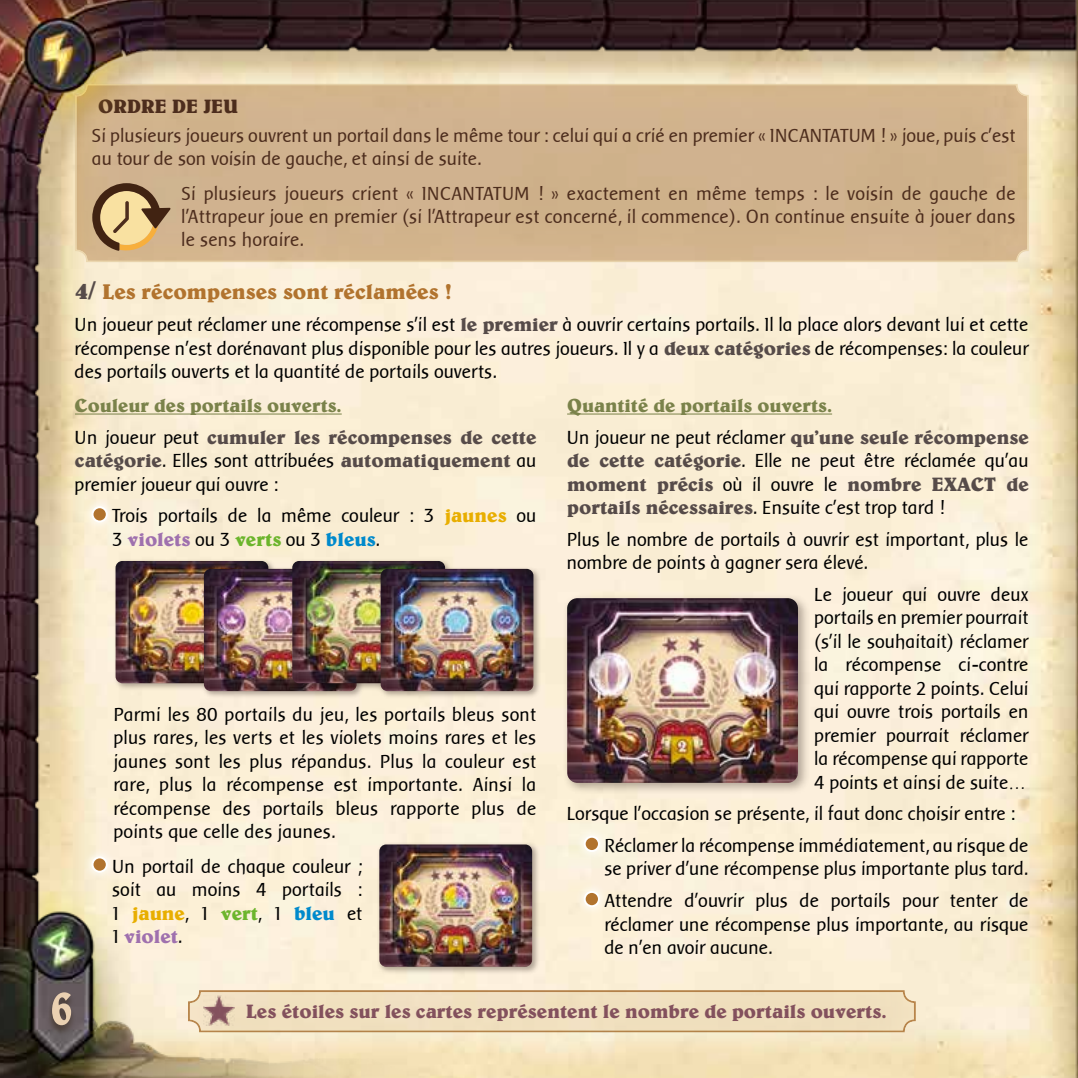
<style>
.page{position:relative;width:1078px;height:1078px;background:#fff}
.page>*{position:absolute;margin:0;border:0;box-sizing:border-box;transform-origin:0 0}
.t1{font:condensed 52.6px "Belwe";color:#ead0b1}
.t2{font:700 21.4px "Belwe";color:#b1732e}
.t3{font:19.6px/23.4px "Baar Sophia";color:#000}
.t4{font:19.6px/23.4px "Baar Sophia";color:#4d2d1d}
.t5{font:700 19.6px/23.4px "Belwe";color:#564b49}
.t6{font:700 19.6px "Belwe";color:#83515d}
.t7{font:700 19.6px "Belwe";color:#4d2d1d}
.t8{font:700 19.6px "Belwe";color:#9f70ae}
.t9{font:700 19.2px "Belwe";color:#7a824a}
.s1{font-size:25.4px;color:#564b49}
.s2{font-family:"Belwe";font-weight:700;color:#564b49}
.s3{font-family:"Baar Sophia";font-weight:400;color:#000}
.s4{font-family:"Belwe";font-weight:700;color:#e8ae00}
.s5{font-family:"Belwe";font-weight:700;color:#9f70ae}
.s6{font-family:"Belwe";font-weight:700;color:#6cb52c}
.s7{font-family:"Belwe";font-weight:700;color:#008acc}
</style>
<div class="page">
<img style="left:0;top:0;width:1077px;height:1077px">
<div style="left:113px;top:558px;width:163px;height:132px;background:#564b49;opacity:.45"></div>
<img style="left:115px;top:561px;width:153px;height:122px">
<div style="left:201px;top:566px;width:163px;height:132px;background:#564b49;opacity:.45"></div>
<img style="left:204px;top:568px;width:152px;height:123px">
<div style="left:290px;top:558px;width:163px;height:132px;background:#564b49;opacity:.45"></div>
<img style="left:292px;top:561px;width:153px;height:122px">
<div style="left:378px;top:566px;width:163px;height:132px;background:#564b49;opacity:.45"></div>
<img style="left:380px;top:568px;width:153px;height:123px">
<div style="left:174px;top:984px;width:741px;height:48px;background:#97815e;opacity:.85"></div>
<img style="left:203px;top:995px;width:32px;height:30px">
<div style="left:60px;top:78px;width:968px;height:184px;background:#97815e;opacity:.85"></div>
<svg style="left:92px;top:183px;width:78px;height:69px"></svg>
<hr style="left:75px;top:413px;width:266px;height:1px;background:#7a824a">
<div style="left:82px;top:497px;width:35px;height:35px;background:#fff;opacity:.75"></div>
<div style="left:92px;top:507px;width:15px;height:14px;background:#b1732e;border-radius:50%"></div>
<div style="left:91px;top:506px;width:17px;height:16px;border:2px solid #fff;border-radius:50%"></div>
<div style="left:82px;top:846px;width:35px;height:36px;background:#fff;opacity:.75"></div>
<div style="left:92px;top:857px;width:15px;height:14px;background:#b1732e;border-radius:50%"></div>
<div style="left:91px;top:856px;width:17px;height:16px;border:2px solid #fff;border-radius:50%"></div>
<hr style="left:567px;top:413px;width:264px;height:1px;background:#7a824a">
<div style="left:562px;top:593px;width:248px;height:201px;background:#564b49;opacity:.45"></div>
<img style="left:567px;top:598px;width:230px;height:184px">
<div style="left:574px;top:826px;width:35px;height:35px;background:#faf4e0"></div>
<svg style="left:584px;top:836px;width:15px;height:14px"></svg>
<div style="left:583px;top:835px;width:16px;height:16px;border:2px solid #fff;border-radius:50%"></div>
<div style="left:574px;top:881px;width:35px;height:35px;background:#fff;opacity:.75"></div>
<svg style="left:584px;top:891px;width:15px;height:14px"></svg>
<div style="left:583px;top:890px;width:16px;height:16px;border:2px solid #fff;border-radius:50%"></div>
<div style="left:377px;top:842px;width:163px;height:132px;background:#564b49;opacity:.45"></div>
<img style="left:379px;top:844px;width:153px;height:122px">
<div style="left:46px;top:991px;width:31px;height:44px;background:#97815e;opacity:.75"></div>
<p class="t7" style="left:98px;top:94px;width:142px">ORDRE DE JEU</p>
<p class="t4" style="left:92px;top:123px;width:924px">Si plusieurs joueurs ouvrent un portail dans le même tour : celui qui a crié en premier « INCANTATUM ! » joue, puis c’est au tour de son voisin de gauche, et ainsi de suite.</p>
<p class="t4" style="left:181px;top:181px;width:835px;text-align:justify">Si plusieurs joueurs crient « INCANTATUM ! » exactement en même temps : le voisin de gauche de l’Attrapeur joue en premier (si l’Attrapeur est concerné, il commence). On continue ensuite à jouer dans le sens horaire.</p>
<p class="t2" style="left:75px;top:279px;width:379px"><span class="s1">4/</span> Les récompenses sont réclamées !</p>
<p class="t3" style="left:75px;top:313px;width:955px;text-align:justify">Un joueur peut réclamer une récompense s’il est <span class="s2">le premier</span> à ouvrir certains portails. Il la place alors devant lui et cette récompense n’est dorénavant plus disponible pour les autres joueurs. Il y a <span class="s2">deux catégories</span> de récompenses: la couleur des portails ouverts et la quantité de portails ouverts.</p>
<p class="t9" style="left:75px;top:394px;width:268px">Couleur des portails ouverts.</p>
<p class="t5" style="left:75px;top:425px;width:463px"><span class="s3">Un joueur peut</span> cumuler les récompenses de cette catégorie<span class="s3">. Elles sont attribuées</span> automatiquement <span class="s3">au</span></p>
<p class="t3" style="left:112px;top:468px;width:425px;line-height:31.8px;text-indent:-38px">premier joueur qui ouvre :<br>Trois portails de la même couleur : 3 <span class="s4">jaunes</span> ou</p>
<p class="t3" style="left:112px;top:527px;width:269px">3 <span class="s5">violets</span> ou 3 <span class="s6">verts</span> ou 3 <span class="s7">bleus</span>.</p>
<p class="t3" style="left:114px;top:702px;width:424px;text-align:justify">Parmi les 80 portails du jeu, les portails bleus sont plus rares, les verts et les violets moins rares et les jaunes sont les plus répandus. Plus la couleur est rare, plus la récompense est importante. Ainsi la récompense des portails bleus rapporte plus de points que celle des jaunes.</p>
<p class="t3" style="left:112px;top:854px;width:251px;text-align:justify">Un portail de chaque couleur ; soit au moins 4 portails :<br>1 <span class="s4">jaune</span>, 1 <span class="s6">vert</span>, 1 <span class="s7">bleu</span> et</p>
<p class="t8" style="left:112px;top:924px;width:72px"><span class="s3">1</span> violet<span class="s3">.</span></p>
<p class="t9" style="left:567px;top:394px;width:266px">Quantité de portails ouverts.</p>
<p class="t3" style="left:567px;top:425px;width:463px">Un joueur ne peut réclamer <span class="s2">qu’une seule récompense de cette catégorie</span>. Elle ne peut être réclamée qu’au</p>
<p class="t5" style="left:567px;top:472px;width:463px">moment précis <span class="s3">où il ouvre le</span> nombre EXACT de</p>
<p class="t3" style="left:567px;top:491px;width:463px;line-height:31.8px"><span class="s2">portails nécessaires</span>. Ensuite c’est trop tard !<br>Plus le nombre de portails à ouvrir est important, plus le</p>
<p class="t3" style="left:814px;top:547px;width:216px;line-height:31.8px;text-indent:-247px">nombre de points à gagner sera élevé.<br>Le joueur qui ouvre deux</p>
<p class="t3" style="left:814px;top:606px;width:216px;text-align:justify">portails en premier pourrait (s’il le souhaitait) réclamer la récompense ci-contre qui rapporte 2 points. Celui qui ouvre trois portails en premier pourrait réclamer la récompense qui rapporte 4 points et ainsi de suite…</p>
<p class="t3" style="left:604px;top:797px;width:425px;line-height:31.8px;text-indent:-38px">Lorsque l’occasion se présente, il faut donc choisir entre :<br>Réclamer la récompense immédiatement, au risque de</p>
<p class="t3" style="left:604px;top:852px;width:425px;line-height:31.8px">se priver d’une récompense plus importante plus tard.<br>Attendre d’ouvrir plus de portails pour tenter de</p>
<p class="t3" style="left:604px;top:912px;width:425px">réclamer une récompense plus importante, au risque de n’en avoir aucune.</p>
<h1 class="t1" style="left:51px;top:975px;width:23px">6</h1>
<p class="t6" style="left:246px;top:999px;width:642px">Les étoiles sur les cartes représentent le nombre de portails ouverts.</p>
</div>
